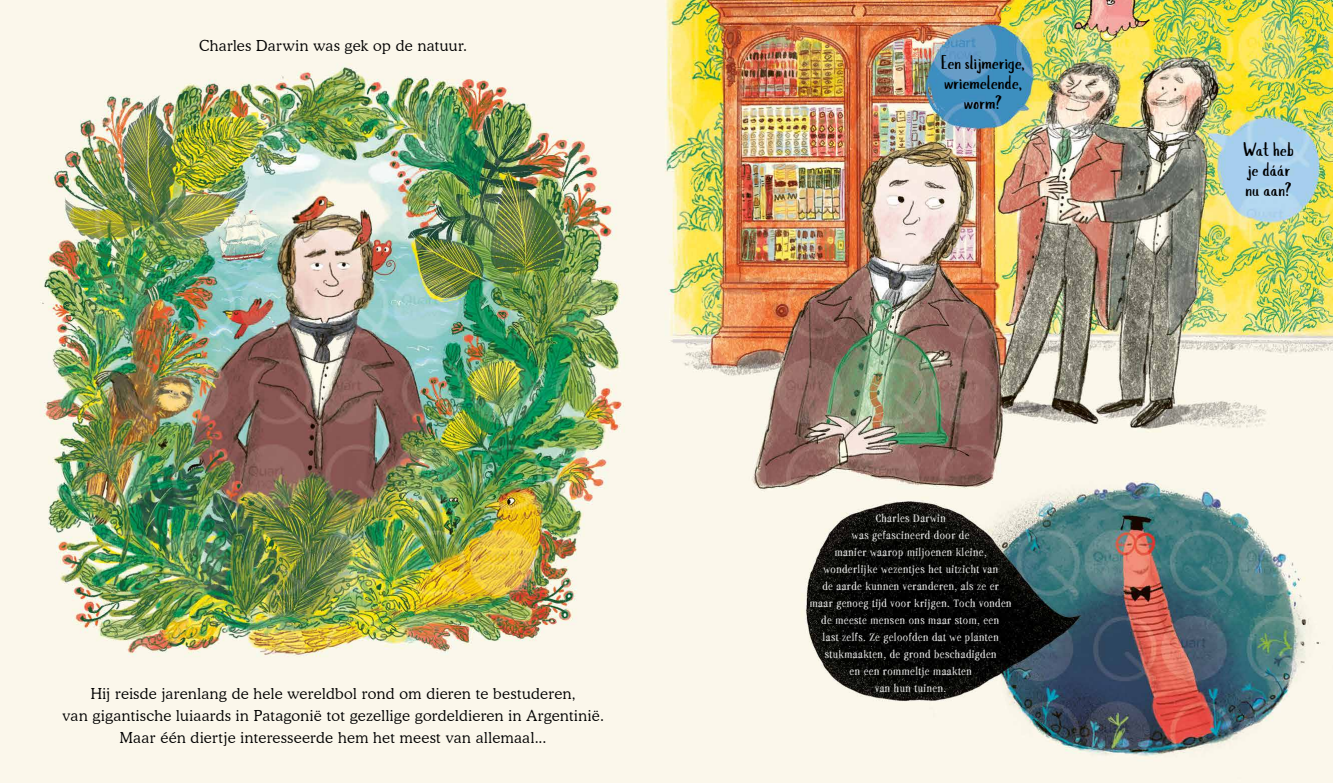
<style>
.page{position:relative;width:1333px;height:783px;background:#fff}
.page>*{position:absolute;margin:0;border:0;box-sizing:border-box;transform-origin:0 0}
.t1{font:19px/20px "Slopes";color:#000;text-align:center}
.t2{font:300 15px/22px "Cooper BT";letter-spacing:.02em;color:#000;text-align:center}
.t3{font:12px/17px "P22 Stanyan";letter-spacing:.04em;color:#fdfdfc;text-align:center}
</style>
<div class="page">
<img style="left:0;top:0;width:1332px;height:782px">
<p class="t2" style="left:199px;top:35px;width:270px">Charles Darwin was gek op de natuur.</p>
<p class="t2" style="left:62px;top:682px;width:543px">Hij reisde jarenlang de hele wereldbol rond om dieren te bestuderen,<br>van gigantische luiaards in Patagonië tot gezellige gordeldieren in Argentinië.<br>Maar één diertje interesseerde hem het meest van allemaal...</p>
<h1 class="t1" style="left:941px;top:52px;width:85px">Een slijmerige, wriemelende, worm?</h1>
<p class="t3" style="left:809px;top:509px;width:203px">Charles Darwin<br>was gefascineerd door de<br>manier waarop miljoenen kleine, wonderlijke wezentjes het uitzicht van<br>de aarde kunnen veranderen, als ze er maar genoeg tijd voor krijgen. Toch vonden de meeste mensen ons maar stom, een<br>last zelfs. Ze geloofden dat we planten stukmaakten, de grond beschadigden<br>en een rommeltje maakten<br>van hun tuinen.</p>
<h1 class="t1" style="left:1243px;top:139px;width:52px;text-align:left">Wat heb je dáár nu aan?</h1>
</div>
